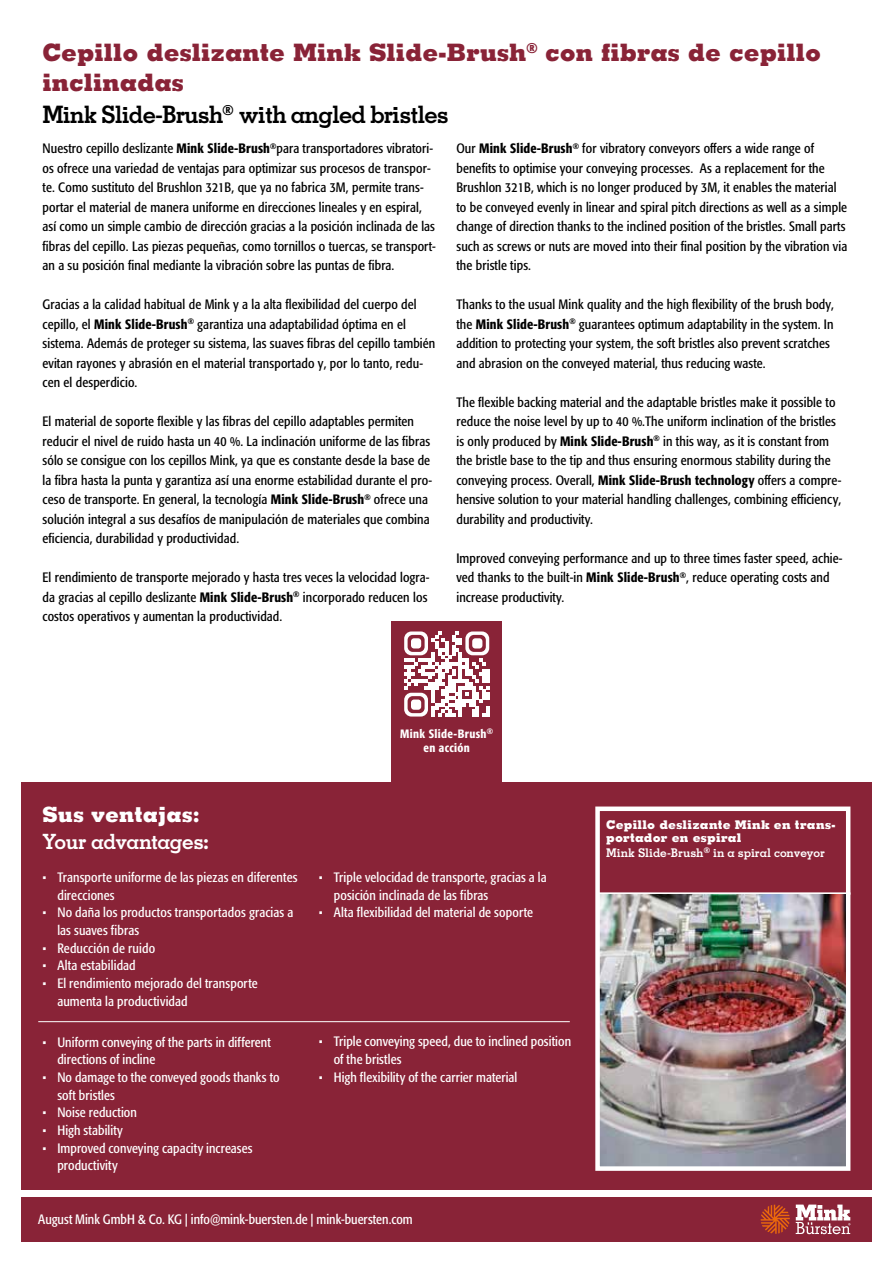
<style>
.page{position:relative;width:893px;height:1263px;background:#fff}
.page>*{position:absolute;margin:0;border:0;box-sizing:border-box;transform-origin:0 0}
.t1{font:800 24px/30px "Memphis LT Pro";color:#892337}
.t2{font:700 24px "Memphis LT Pro";letter-spacing:-.04em;color:#000}
.t3{font:700 21px "Memphis LT Std";letter-spacing:-.025em;color:#fff}
.t4{font:800 21px "Memphis LT Std";letter-spacing:.01em;color:#fff}
.t5{font:condensed 13.5px/19.5px "Formata";letter-spacing:.01em;color:#000}
.t6{font:condensed 13.5px/17.7px "Formata";letter-spacing:.01em;color:#fff}
.t7{font:800 12px/12.8px "Memphis LT Std";letter-spacing:.02em;color:#fff}
.t8{font:700 12px "Memphis LT Std";letter-spacing:-.005em;color:#fff}
.t9{font:500 condensed 12px/13.5px "Formata";letter-spacing:.025em;color:#fff;text-align:center}
.s1{font-weight:500}
</style>
<div class="page">
<div style="left:21px;top:1197px;width:851px;height:45px;background:#892337"></div>
<div style="left:391px;top:621px;width:111px;height:161px;background:#892337"></div>
<svg style="left:404px;top:631px;width:85px;height:85px"></svg>
<div style="left:411px;top:699px;width:10px;height:11px;background:#fff;border-radius:3px"></div>
<div style="left:21px;top:782px;width:851px;height:408px;background:#892337"></div>
<hr style="left:38px;top:1021px;width:532px;height:1px;background:#fff">
<hr style="left:598px;top:892px;width:252px;height:3px;background:#fff">
<img style="left:600px;top:894px;width:245px;height:272px">
<div style="left:595px;top:806px;width:255px;height:365px;border:4px solid #fff"></div>
<svg style="left:761px;top:1205px;width:29px;height:29px"></svg>
<svg style="left:796px;top:1204px;width:54px;height:30px"></svg>
<h1 class="t1" style="left:43px;top:36px;width:780px">Cepillo deslizante Mink Slide-Brush<sup>®</sup> con fibras de cepillo inclinadas</h1>
<h1 class="t2" style="left:43px;top:99px;width:408px">Mink Slide-Brush<sup>®</sup> with angled bristles</h1>
<p class="t5" style="left:43px;top:139px;width:395px">Nuestro cepillo deslizante <span class="s1">Mink Slide-Brush</span><sup>®</sup>para transportadores vibratori&shy;os ofrece una variedad de ventajas para optimizar sus procesos de transpor&shy;te. Como sustituto del Brushlon 321B, que ya no fabrica 3M, permite trans&shy;portar el material de manera uniforme en direcciones lineales y en espiral, así como un simple cambio de dirección gracias a la posición inclinada de las fibras del cepillo. Las piezas pequeñas, como tornillos o tuercas, se transport&shy;an a su posición final mediante la vibración sobre las puntas de fibra.</p>
<p class="t5" style="left:43px;top:295px;width:394px">Gracias a la calidad habitual de Mink y a la alta flexibilidad del cuerpo del cepillo, el <span class="s1">Mink Slide-Brush</span><sup>®</sup> garantiza una adaptabilidad óptima en el sistema. Además de proteger su sistema, las suaves fibras del cepillo también evitan rayones y abrasión en el material transportado y, por lo tanto, redu&shy;cen el desperdicio.</p>
<p class="t5" style="left:43px;top:412px;width:391px">El material de soporte flexible y las fibras del cepillo adaptables permiten reducir el nivel de ruido hasta un 40 %. La inclinación uniforme de las fibras sólo se consigue con los cepillos Mink, ya que es constante desde la base de la fibra hasta la punta y garantiza así una enorme estabilidad durante el pro&shy;ceso de transporte. En general, la tecnología <span class="s1">Mink Slide-Brush</span><sup>®</sup> ofrece una solución integral a sus desafíos de manipulación de materiales que combina eficiencia, durabilidad y productividad.</p>
<p class="t5" style="left:43px;top:568px;width:389px">El rendimiento de transporte mejorado y hasta tres veces la velocidad logra&shy;da gracias al cepillo deslizante <span class="s1">Mink Slide-Brush</span><sup>®</sup> incorporado reducen los costos operativos y aumentan la productividad.</p>
<p class="t5" style="left:456px;top:139px;width:392px">Our <span class="s1">Mink Slide-Brush</span><sup>®</sup> for vibratory conveyors offers a wide range of benefits to optimise your conveying processes. As a replacement for the Brushlon 321B, which is no longer produced by 3M, it enables the material to be conveyed evenly in linear and spiral pitch directions as well as a simple change of direction thanks to the inclined position of the bristles. Small parts such as screws or nuts are moved into their final position by the vibration via the bristle tips.</p>
<p class="t5" style="left:456px;top:295px;width:379px">Thanks to the usual Mink quality and the high flexibility of the brush body, the <span class="s1">Mink Slide-Brush</span><sup>®</sup> guarantees optimum adaptability in the system. In addition to protecting your system, the soft bristles also prevent scratches and abrasion on the conveyed material, thus reducing waste.</p>
<p class="t5" style="left:456px;top:392px;width:386px">The flexible backing material and the adaptable bristles make it possible to reduce the noise level by up to 40 %.The uniform inclination of the bristles is only produced by <span class="s1">Mink Slide-Brush</span><sup>®</sup> in this way, as it is constant from the bristle base to the tip and thus ensuring enormous stability during the conveying process. Overall, <span class="s1">Mink Slide-Brush technology</span> offers a compre&shy;hensive solution to your material handling challenges, combining efficiency, durability and productivity.</p>
<p class="t5" style="left:456px;top:548px;width:388px">Improved conveying performance and up to three times faster speed, achie&shy;ved thanks to the built-in <span class="s1">Mink Slide-Brush</span><sup>®</sup>, reduce operating costs and increase productivity.</p>
<h2 class="t4" style="left:43px;top:801px;width:159px">Sus ventajas:</h2>
<h2 class="t3" style="left:43px;top:828px;width:168px">Your advantages:</h2>
<p class="t6" style="left:57px;top:868px;width:242px;text-indent:-15px">• Transporte uniforme de las piezas en diferentes direcciones</p>
<p class="t6" style="left:57px;top:903px;width:237px;text-indent:-15px">• No daña los productos transportados gracias a las suaves fibras</p>
<p class="t6" style="left:42px;top:939px;width:114px">• Reducción de ruido</p>
<p class="t6" style="left:42px;top:957px;width:95px">• Alta estabilidad</p>
<p class="t6" style="left:57px;top:974px;width:202px;text-indent:-15px">• El rendimiento mejorado del transporte aumenta la productividad</p>
<p class="t6" style="left:57px;top:1033px;width:215px;text-indent:-15px">• Uniform conveying of the parts in different directions of incline</p>
<p class="t6" style="left:57px;top:1068px;width:224px;text-indent:-15px">• No damage to the conveyed goods thanks to soft bristles</p>
<p class="t6" style="left:43px;top:1103px;width:96px">• Noise reduction</p>
<p class="t6" style="left:43px;top:1121px;width:82px">• High stability</p>
<p class="t6" style="left:57px;top:1139px;width:197px;text-indent:-15px">• Improved conveying capacity increases productivity</p>
<p class="t9" style="left:400px;top:727px;width:94px">Mink Slide-Brush<sup>® </sup>en acción</p>
<p class="t6" style="left:334px;top:868px;width:214px;text-indent:-15px">• Triple velocidad de transporte, gracias a la posición inclinada de las fibras</p>
<p class="t6" style="left:319px;top:903px;width:216px">• Alta flexibilidad del material de soporte</p>
<p class="t6" style="left:334px;top:1033px;width:239px;text-indent:-15px">• Triple conveying speed, due to inclined position of the bristles</p>
<p class="t6" style="left:319px;top:1068px;width:200px">• High flexibility of the carrier material</p>
<p class="t6" style="left:38px;top:1210px;width:376px">August Mink GmbH &amp; Co. KG | info@mink-buersten.de | mink-buersten.com</p>
<p class="t7" style="left:606px;top:818px;width:231px">Cepillo deslizante Mink en trans&shy;portador en espiral</p>
<p class="t8" style="left:606px;top:845px;width:220px">Mink Slide-Brush<sup>®</sup> in a spiral conveyor</p>
</div>
